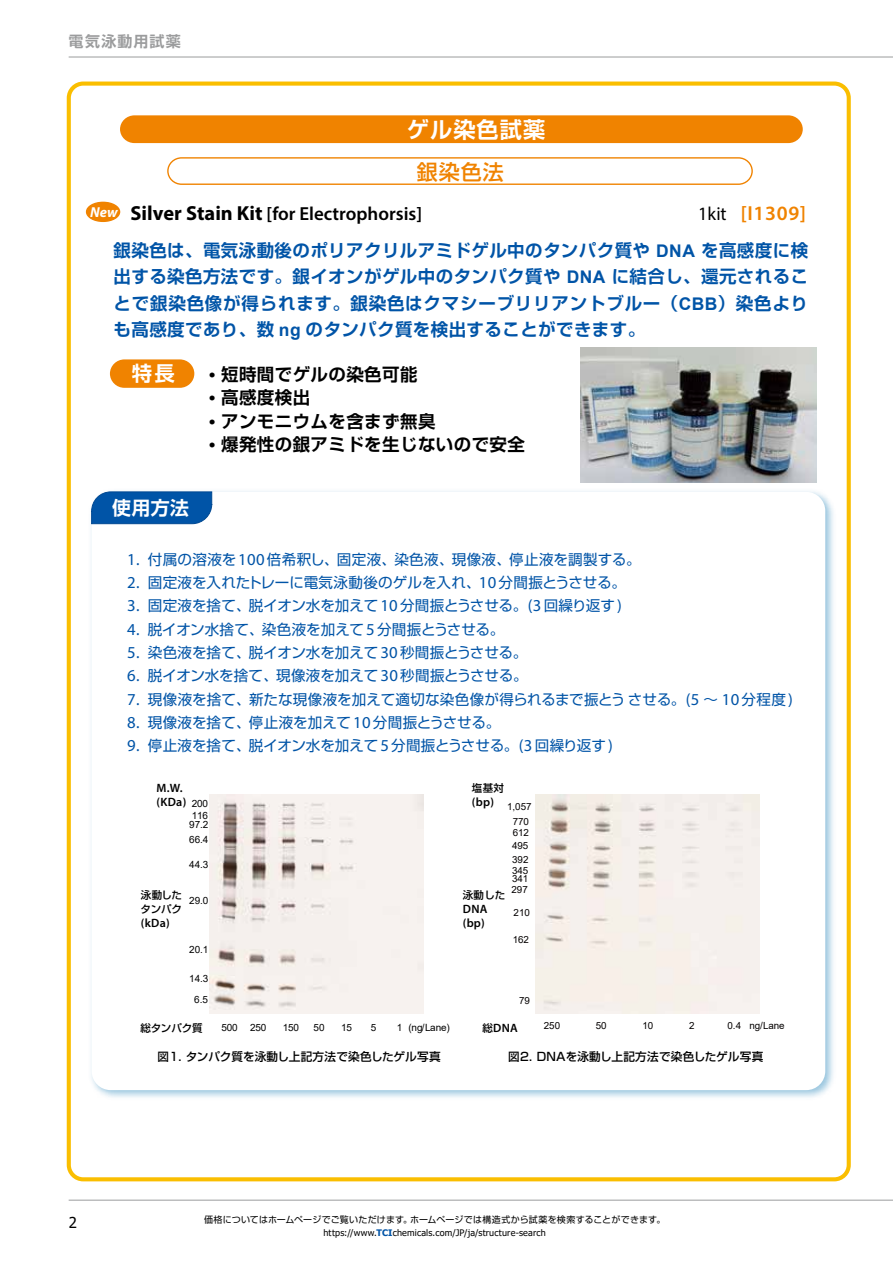
<style>
.page{position:relative;width:893px;height:1263px;background:#fff}
.page>*{position:absolute;margin:0;border:0;box-sizing:border-box;transform-origin:0 0}
.t1{font:700 22.05px "Shin Go Pro De";letter-spacing:.05em;color:#fff}
.t2{font:500 21px "Shin Go Pro";color:#f08300}
.t3{font:600 20.4px "Myriad Pro";letter-spacing:.03em;color:#f08300}
.t4{font:700 20.4px "Shin Go Pro De";color:#fff}
.t5{font:600 18.9px "Myriad Pro";color:#000}
.t6{font:700 18.9px "Shin Go Pro De";color:#fff}
.t7{font:700 17.4px/26.2px "Shin Go Pro De";letter-spacing:.025em;color:#0054a7;text-align:justify}
.t8{font:700 17.4px "Shin Go Pro De";letter-spacing:.025em;color:#000}
.t9{font:700 15px "Shin Go Pro De";letter-spacing:.085em;color:#9b9c9d}
.t10{font:15px "Tahoma";color:#000}
.t11{font:14.55px "Shin Go Pro";letter-spacing:-.005em;color:#0054a7}
.t12{font:14.55px "Shin Go Pro";letter-spacing:.015em;color:#0054a7}
.t13{font:14.55px "Shin Go Pro";letter-spacing:.025em;color:#0054a7}
.t14{font:600 12.15px/14.4px "Myriad Pro";letter-spacing:.02em;color:#000}
.t15{font:500 11.7px "Shin Go Pro";letter-spacing:.015em;color:#000}
.t16{font:500 10.5px "Shin Go Pro";color:#000}
.t17{font:500 10.5px/14.4px "Shin Go Pro";letter-spacing:-.03em;color:#000}
.t18{font:9.9px "Arial";letter-spacing:-.015em;color:#000}
.t19{font:9.75px/14.2px "Arial";letter-spacing:-.005em;color:#040000}
.t20{font:9px "Shin Go Pro";letter-spacing:.015em;color:#000}
.t21{font:9px "Tahoma";letter-spacing:.02em;color:#000}
.s1{font-weight:700;font-size:20.4px}
.s2{font-weight:400;font-size:18.9px;color:#000}
.s3{font-family:"Arial"}
.s4{font-family:"Myriad Pro";font-size:16.8px}
.s5{font-family:"Shin Go Pro";font-weight:500;font-size:10.5px}
.s6{font-weight:700;color:#0054a7}
</style>
<div class="page">
<hr style="left:69px;top:1200px;width:824px;height:1px;background:#9b9c9d">
<hr style="left:69px;top:57px;width:824px;height:1px;background:#9b9c9d">
<div style="left:67px;top:82px;width:784px;height:1099px;border:4px solid #fabe00;border-radius:14px"></div>
<svg style="left:167px;top:157px;width:586px;height:28px"></svg>
<div style="left:110px;top:359px;width:84px;height:29px;background:#f08300;border-radius:14px"></div>
<div style="left:87px;top:202px;width:33px;height:19px;background:#f08300;border-radius:50%"></div>
<div style="left:86px;top:202px;width:34px;height:20px;border:1px solid #f08300;border-radius:50%"></div>
<img style="left:581px;top:348px;width:236px;height:135px">
<img style="left:91px;top:491px;width:743px;height:607px">
<div style="left:92px;top:492px;width:733px;height:598px;background:#fff;border-radius:19px"></div>
<svg style="left:91px;top:491px;width:121px;height:33px;background:#0d5caa"></svg>
<div style="left:120px;top:115px;width:683px;height:28px;background:#f08300"></div>
<img style="left:210px;top:794px;width:214px;height:220px">
<div style="left:535px;top:794px;width:224px;height:220px;background:#f5f0eb"></div>
<p class="t9" style="left:69px;top:29px;width:114px">電気泳動用試薬</p>
<h1 class="t1" style="left:407px;top:112px;width:140px">ゲル染色試薬</h1>
<h2 class="t2" style="left:417px;top:154px;width:89px">銀染色法</h2>
<p class="t5" style="left:90px;top:201px;width:333px"><sup>New</sup> <span class="s1">Silver Stain Kit</span> [for Electrophorsis]</p>
<h3 class="t3" style="left:698px;top:200px;width:110px"><span class="s2">1kit</span> [I1309]</h3>
<p class="t7" style="left:114px;top:235px;width:696px">銀染色は、電気泳動後のポリアクリルアミドゲル中のタンパク質や <span class="s3">DNA</span> を高感度に検出する染色方法です。銀イオンがゲル中のタンパク質や <span class="s3">DNA</span> に結合し、還元されることで銀染色像が得られます。銀染色はクマシーブリリアントブルー（<span class="s3">CBB</span>）染色よりも高感度であり、数 <span class="s3">ng</span> のタンパク質を検出することができます。</p>
<h3 class="t4" style="left:132px;top:357px;width:44px">特長</h3>
<p class="t8" style="left:209px;top:360px;width:210px"><span class="s3">•</span> 短時間でゲルの染色可能</p>
<p class="t8" style="left:209px;top:383px;width:102px"><span class="s3">•</span> 高感度検出</p>
<p class="t8" style="left:209px;top:407px;width:228px"><span class="s3">•</span> アンモニウムを含まず無臭</p>
<p class="t8" style="left:209px;top:430px;width:317px"><span class="s3">•</span> 爆発性の銀アミドを生じないので安全</p>
<p class="t6" style="left:112px;top:492px;width:79px">使用方法</p>
<p class="t13" style="left:127px;top:547px;width:515px"><span class="s4">1.</span> 付属の溶液を<span class="s4">100</span>倍希釈し、固定液、染色液、現像液、停止液を調製する。</p>
<p class="t11" style="left:127px;top:571px;width:500px"><span class="s4">2.</span> 固定液を入れたトレーに電気泳動後のゲルを入れ、<span class="s4">10</span>分間振とうさせる。</p>
<p class="t11" style="left:127px;top:594px;width:496px"><span class="s4">3.</span> 固定液を捨て、脱イオン水を加えて<span class="s4">10</span>分間振とうさせる。<span class="s4">(3</span>回繰り返す<span class="s4">)</span></p>
<p class="t11" style="left:127px;top:617px;width:379px"><span class="s4">4.</span> 脱イオン水捨て、染色液を加えて<span class="s4">5</span>分間振とうさせる。</p>
<p class="t11" style="left:127px;top:640px;width:402px"><span class="s4">5.</span> 染色液を捨て、脱イオン水を加えて<span class="s4">30</span>秒間振とうさせる。</p>
<p class="t11" style="left:127px;top:664px;width:402px"><span class="s4">6.</span> 脱イオン水を捨て、現像液を加えて<span class="s4">30</span>秒間振とうさせる。</p>
<p class="t12" style="left:127px;top:687px;width:667px"><span class="s4">7.</span> 現像液を捨て、新たな現像液を加えて適切な染色像が得られるまで振とうさせる。<span class="s4">(5</span> ～ <span class="s4">10</span>分程度<span class="s4">)</span></p>
<p class="t11" style="left:127px;top:710px;width:375px"><span class="s4">8.</span> 現像液を捨て、停止液を加えて<span class="s4">10</span>分間振とうさせる。</p>
<p class="t11" style="left:127px;top:734px;width:487px"><span class="s4">9.</span> 停止液を捨て、脱イオン水を加えて<span class="s4">5</span>分間振とうさせる。<span class="s4">(3</span>回繰り返す<span class="s4">)</span></p>
<p class="t14" style="left:157px;top:780px;width:31px">M.W. (KDa)</p>
<p class="t18" style="left:192px;top:796px;width:18px">200</p>
<p class="t18" style="left:192px;top:808px;width:18px">116</p>
<p class="t18" style="left:189px;top:818px;width:21px">97.2</p>
<p class="t18" style="left:189px;top:832px;width:21px">66.4</p>
<p class="t18" style="left:189px;top:858px;width:21px">44.3</p>
<p class="t17" style="left:141px;top:886px;width:43px">泳動したタンパク</p>
<p class="t14" style="left:141px;top:916px;width:30px">(kDa)</p>
<p class="t18" style="left:189px;top:894px;width:21px">29.0</p>
<p class="t16" style="left:472px;top:779px;width:34px">塩基対</p>
<p class="t14" style="left:472px;top:794px;width:24px">(bp)</p>
<p class="t19" style="left:507px;top:799px;width:26px">1,057</p>
<p class="t19" style="left:513px;top:814px;width:18px">770</p>
<p class="t19" style="left:513px;top:825px;width:18px">612</p>
<p class="t19" style="left:512px;top:838px;width:18px">495<br>392</p>
<p class="t19" style="left:512px;top:863px;width:18px">345</p>
<p class="t19" style="left:512px;top:873px;width:18px;line-height:11.2px">341<br>297</p>
<p class="t19" style="left:514px;top:906px;width:18px">210</p>
<p class="t16" style="left:463px;top:886px;width:44px">泳動した</p>
<p class="t14" style="left:463px;top:901px;width:26px">DNA (bp)</p>
<p class="t19" style="left:513px;top:932px;width:18px">162</p>
<p class="t18" style="left:189px;top:943px;width:21px">20.1</p>
<p class="t18" style="left:189px;top:972px;width:21px">14.3</p>
<p class="t18" style="left:194px;top:993px;width:15px">6.5</p>
<p class="t19" style="left:519px;top:994px;width:12px">79</p>
<p class="t16" style="left:140px;top:1020px;width:64px">総タンパク質</p>
<p class="t18" style="left:221px;top:1020px;width:18px">500</p>
<p class="t18" style="left:250px;top:1020px;width:18px">250</p>
<p class="t18" style="left:283px;top:1020px;width:18px">150</p>
<p class="t18" style="left:314px;top:1020px;width:12px">50</p>
<p class="t18" style="left:341px;top:1020px;width:12px">15</p>
<p class="t18" style="left:371px;top:1020px;width:7px">5</p>
<p class="t18" style="left:397px;top:1020px;width:54px">1 (ng/Lane)</p>
<p class="t14" style="left:482px;top:1021px;width:37px"><span class="s5">総</span>DNA</p>
<p class="t19" style="left:544px;top:1018px;width:18px">250</p>
<p class="t19" style="left:596px;top:1018px;width:12px">50</p>
<p class="t19" style="left:642px;top:1018px;width:12px">10</p>
<p class="t19" style="left:689px;top:1018px;width:7px">2</p>
<p class="t19" style="left:728px;top:1018px;width:59px">0.4 ng/Lane</p>
<p class="t15" style="left:158px;top:1047px;width:285px">図1. タンパク質を泳動し上記方法で染色したゲル写真</p>
<p class="t15" style="left:508px;top:1047px;width:257px">図2. DNAを泳動し上記方法で染色したゲル写真</p>
<p class="t10" style="left:69px;top:1212px;width:10px">2</p>
<p class="t20" style="left:204px;top:1212px;width:463px">価格についてはホームページでご覧いただけます。ホームページでは構造式から試薬を検索することができます。</p>
<p class="t21" style="left:324px;top:1227px;width:224px">https://www.<span class="s6">TCI</span>chemicals.com/JP/ja/structure-search</p>
</div>
